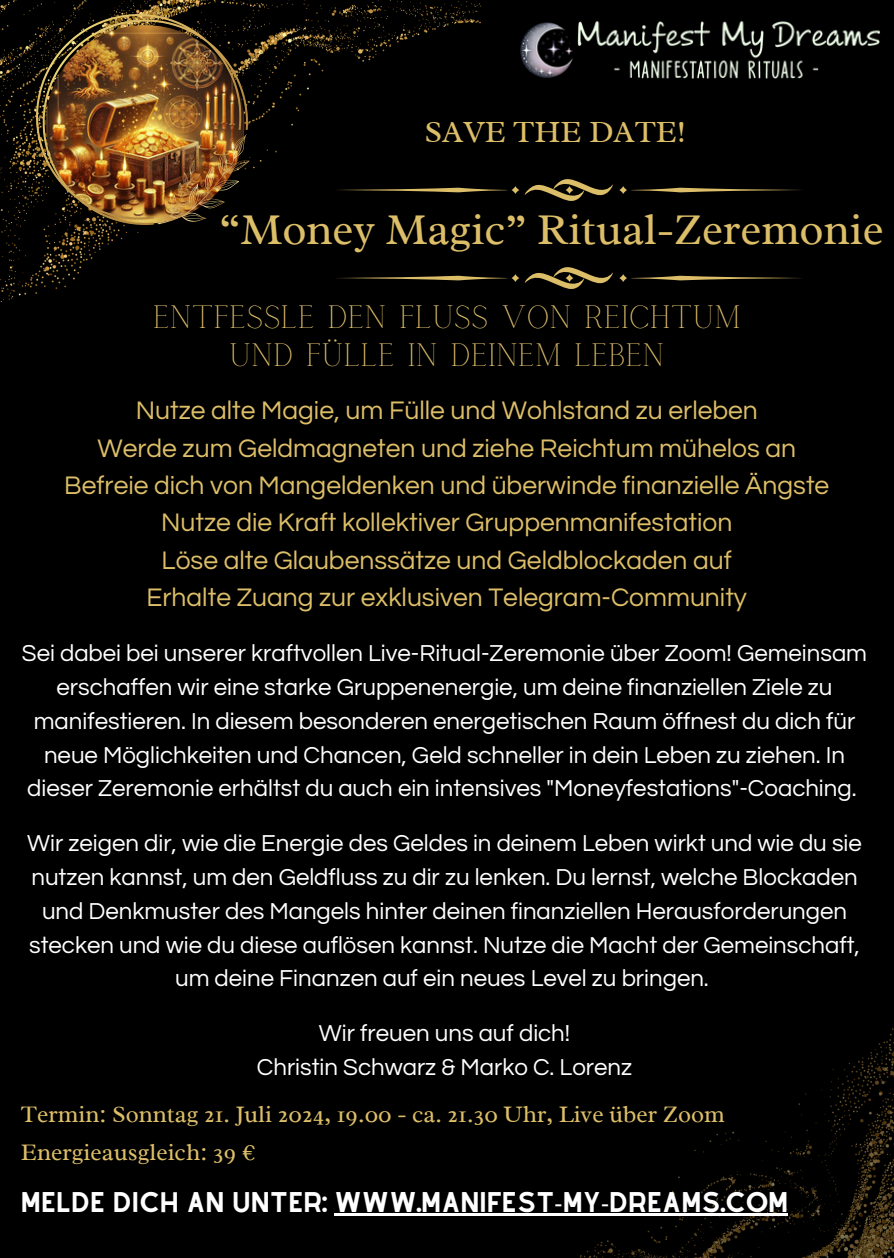
<style>
.page{position:relative;width:894px;height:1258px;background:#fff}
.page>*{position:absolute;margin:0;border:0;box-sizing:border-box;transform-origin:0 0}
.t1{font:44.4px "Radley";color:#ddbe68}
.t2{font:32.1px/38.4px "Calgary";color:#ddbe68;text-align:center}
.t3{font:31.2px "Radley";color:#ddbe68}
.t4{font:26.4px "Questrial";color:#ddbe68}
.t5{font:24.9px "Alyssum Sans";color:#fff}
.t6{font:24px/33.9px "Questrial";color:#fff;text-align:center}
.t7{font:24px "Radley";color:#ddbe68}
.s1{font-family:"Noto Sans"}
</style>
<div class="page">
<div style="left:0;top:0;width:893px;height:1258px;background:#000"></div>
<img style="left:0;top:0;width:480px;height:302px">
<img style="left:36px;top:15px;width:211px;height:210px">
<img style="left:141px;top:131px;width:130px;height:114px">
<svg style="left:524px;top:179px;width:89px;height:22px"></svg>
<svg style="left:619px;top:186px;width:8px;height:8px"></svg>
<svg style="left:631px;top:188px;width:170px;height:4px"></svg>
<svg style="left:565px;top:186px;width:8px;height:8px"></svg>
<svg style="left:511px;top:186px;width:8px;height:8px"></svg>
<svg style="left:334px;top:188px;width:174px;height:4px"></svg>
<svg style="left:524px;top:267px;width:89px;height:22px"></svg>
<svg style="left:619px;top:274px;width:8px;height:8px"></svg>
<svg style="left:631px;top:276px;width:171px;height:4px"></svg>
<svg style="left:565px;top:274px;width:8px;height:8px"></svg>
<svg style="left:511px;top:274px;width:8px;height:8px"></svg>
<svg style="left:334px;top:276px;width:174px;height:4px"></svg>
<img style="left:490px;top:1028px;width:403px;height:230px">
<img style="left:520px;top:21px;width:360px;height:58px">
<hr style="left:334px;top:1214px;width:454px;height:2px;background:#fff">
<p class="t3" style="left:424px;top:112px;width:263px">SAVE THE DATE!</p>
<p class="t1" style="left:219px;top:201px;width:665px">“Money Magic” Ritual-Zeremonie</p>
<h3 class="t2" style="left:153px;top:299px;width:589px">ENTFESSLE DEN FLUSS VON REICHTUM<br>UND FÜLLE IN DEINEM LEBEN</h3>
<p class="t4" style="left:136px;top:397px;width:623px">Nutze alte Magie, um Fülle und Wohlstand zu erleben</p>
<p class="t4" style="left:97px;top:435px;width:700px">Werde zum Geldmagneten und ziehe Reichtum mühelos an</p>
<p class="t4" style="left:64px;top:472px;width:766px">Befreie dich von Mangeldenken und überwinde finanzielle Ängste</p>
<h2 class="t4" style="left:161px;top:510px;width:572px">Nutze die Kraft kollektiver Gruppenmanifestation</h2>
<p class="t4" style="left:161px;top:547px;width:571px">Löse alte Glaubenssätze und Geldblockaden auf</p>
<h1 class="t4" style="left:146px;top:584px;width:602px">Erhalte Zuang zur exklusiven Telegram-Community</h1>
<p class="t6" style="left:22px;top:637px;width:846px">Sei dabei bei unserer kraftvollen Live-Ritual-Zeremonie über Zoom! Gemeinsam erschaffen wir eine starke Gruppenenergie, um deine finanziellen Ziele zu manifestieren. In diesem besonderen energetischen Raum öffnest du dich für neue Möglichkeiten und Chancen, Geld schneller in dein Leben zu ziehen. In dieser Zeremonie erhältst du auch ein intensives "Moneyfestations"-Coaching.</p>
<p class="t6" style="left:27px;top:827px;width:835px">Wir zeigen dir, wie die Energie des Geldes in deinem Leben wirkt und wie du sie nutzen kannst, um den Geldfluss zu dir zu lenken. Du lernst, welche Blockaden und Denkmuster des Mangels hinter deinen finanziellen Herausforderungen stecken und wie du diese auflösen kannst. Nutze die Macht der Gemeinschaft, um deine Finanzen auf ein neues Level zu bringen.</p>
<p class="t6" style="left:319px;top:1017px;width:253px">Wir freuen uns auf dich!</p>
<p class="t6" style="left:257px;top:1051px;width:377px">Christin Schwarz &amp; Marko C. Lorenz</p>
<p class="t7" style="left:21px;top:1099px;width:705px">Termin: Sonntag 21. Juli 2024, 19.00 - ca. 21.30 Uhr, Live über Zoom</p>
<p class="t7" style="left:21px;top:1137px;width:236px">Energieausgleich: 39 €</p>
<p class="t5" style="left:21px;top:1187px;width:768px">MELDE DICH AN UNTER: WWW.MANIFEST<span class="s1">-</span>MY<span class="s1">-</span>DREAMS.COM</p>
</div>
